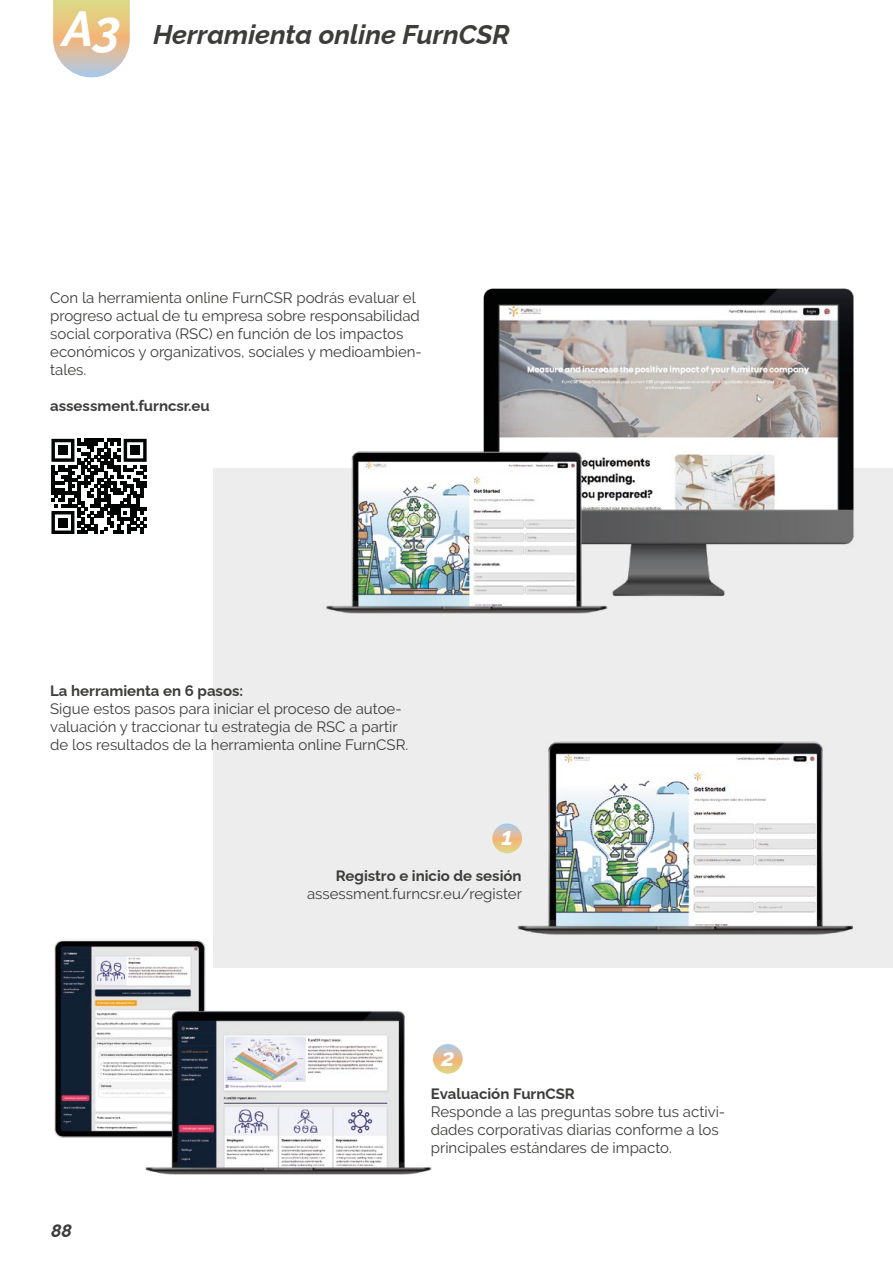
<style>
.page{position:relative;width:893px;height:1263px;background:#fff}
.page>*{position:absolute;margin:0;border:0;box-sizing:border-box;transform-origin:0 0}
.t1{font:italic 700 27px "Raleway";color:#3c3c3b}
.t2{font:italic 700 24px "Raleway";color:#fff}
.t3{font:italic 700 18px "Raleway";color:#3c3c3b}
.t4{font:15px/18px "Raleway";color:#3c3c3b}
.t5{font:700 15px "Raleway";color:#3c3c3b}
.s1{font-size:49.5px;color:#fff}
</style>
<div class="page">
<div style="left:213px;top:468px;width:680px;height:499px;background:#ededed"></div>
<img style="left:54px;top:939px;width:386px;height:236px">
<svg style="left:492px;top:823px;width:30px;height:30px"></svg>
<svg style="left:433px;top:1044px;width:30px;height:30px"></svg>
<img style="left:326px;top:288px;width:528px;height:326px">
<img style="left:509px;top:741px;width:344px;height:194px">
<svg style="left:51px;top:439px;width:96px;height:95px"></svg>
<div style="left:58px;top:445px;width:10px;height:10px;background:#010202"></div>
<div style="left:130px;top:445px;width:10px;height:10px;background:#010202"></div>
<div style="left:58px;top:518px;width:10px;height:9px;background:#010202"></div>
<svg style="left:53px;top:0;width:77px;height:77px;background:#e2ca9d"></svg>
<h1 class="t1" style="left:62px;top:13px;width:449px"><span class="s1">A3</span> Herramienta online FurnCSR</h1>
<p class="t4" style="left:50px;top:289px;width:373px">Con la herramienta online FurnCSR podrás evaluar el progreso actual de tu empresa sobre responsabilidad social corporativa (RSC) en función de los impactos económicos y organizativos, sociales y medioambien&shy;tales.</p>
<p class="t5" style="left:50px;top:394px;width:161px">assessment.furncsr.eu</p>
<p class="t5" style="left:50px;top:679px;width:195px">La herramienta en 6 pasos:</p>
<p class="t4" style="left:50px;top:700px;width:360px">Sigue estos pasos para iniciar el proceso de autoe&shy;valuación y traccionar tu estrategia de RSC a partir de los resultados de la herramienta online FurnCSR.</p>
<h2 class="t2" style="left:502px;top:818px;width:13px">1</h2>
<p class="t5" style="left:336px;top:864px;width:187px">Registro e inicio de sesión</p>
<p class="t4" style="left:307px;top:885px;width:216px">assessment.furncsr.eu/register</p>
<h2 class="t2" style="left:441px;top:1038px;width:15px">2</h2>
<p class="t3" style="left:51px;top:1217px;width:22px">88</p>
<p class="t5" style="left:431px;top:1081px;width:146px">Evaluación FurnCSR</p>
<p class="t4" style="left:431px;top:1102px;width:296px">Responde a las preguntas sobre tus activi&shy;dades corporativas diarias conforme a los principales estándares de impacto.</p>
</div>
